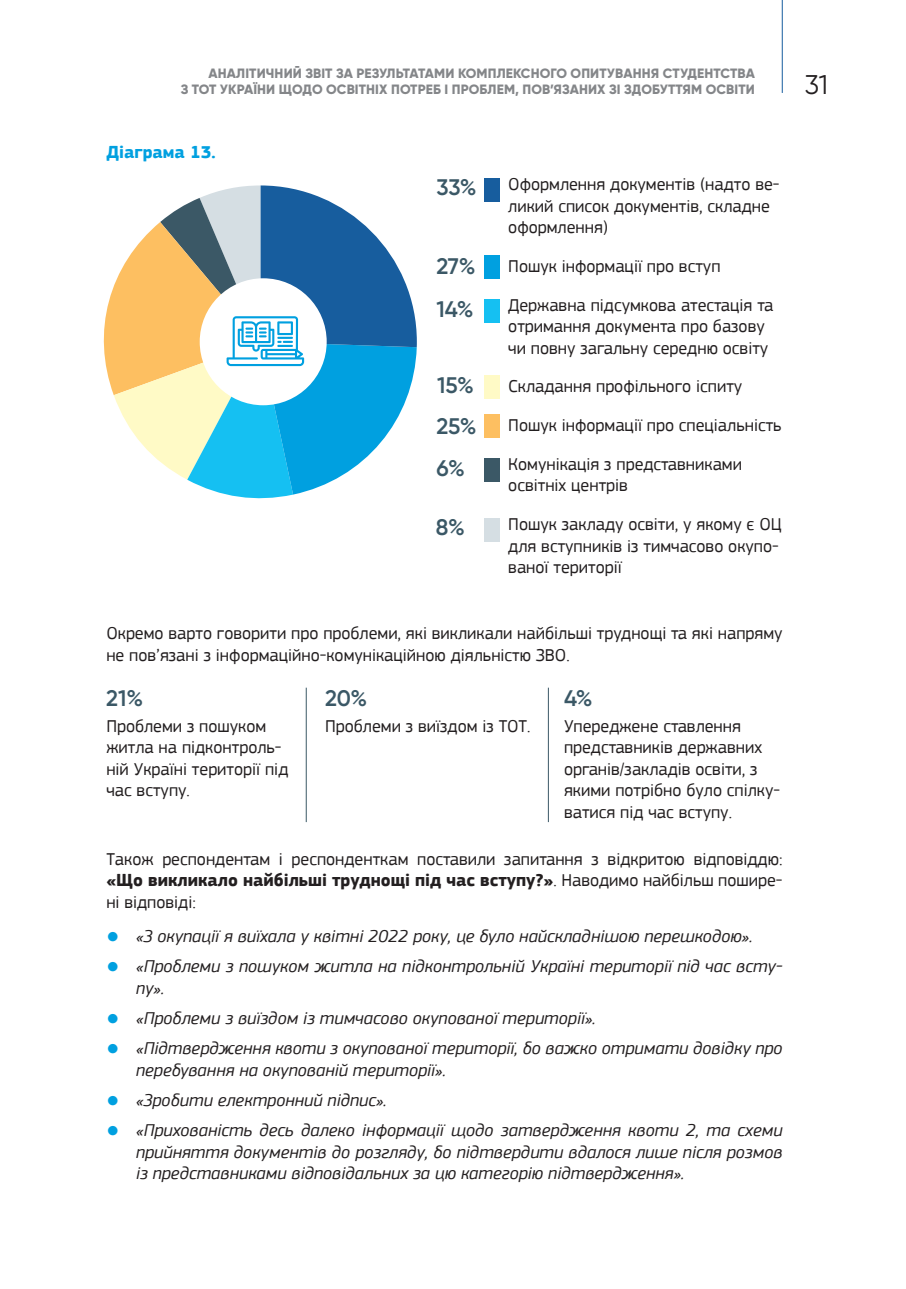
<style>
.page{position:relative;width:906px;height:1289px;background:#fff}
.page>*{position:absolute;margin:0;border:0;box-sizing:border-box;transform-origin:0 0}
.t1{font:27px "Gilroy";color:#231f20}
.t2{font:600 22.5px/42.6px "Gilroy";letter-spacing:-.01em;color:#3b5866}
.t3{font:18px/21.6px "PF Square Sans Pro";color:#231f20}
.t4{font:italic 18px/21.6px "PF Square Sans Pro";color:#231f20}
.t5{font:700 18px "PF Square Sans Pro";color:#00a0e0}
.t6{font:800 13.5px/16.2px "Gilroy";letter-spacing:.01em;color:#848689;text-align:right}
.s1{font-weight:700}
.s2{font-style:normal;font-size:15px;color:#00a0e0}
</style>
<div class="page">
<hr style="left:782px;top:0;width:1px;height:93px;background:#175d9e">
<div style="left:484px;top:178px;width:15px;height:24px;background:#175d9e"></div>
<div style="left:484px;top:255px;width:15px;height:23px;background:#00a0e0"></div>
<div style="left:484px;top:299px;width:15px;height:24px;background:#15c0f2"></div>
<div style="left:484px;top:375px;width:15px;height:23px;background:#fffac6"></div>
<div style="left:484px;top:414px;width:15px;height:24px;background:#fdbf61"></div>
<div style="left:484px;top:458px;width:15px;height:23px;background:#3b5866"></div>
<div style="left:484px;top:518px;width:15px;height:23px;background:#d5dee3"></div>
<hr style="left:306px;top:687px;width:1px;height:135px;background:#3b5866">
<hr style="left:548px;top:687px;width:1px;height:135px;background:#3b5866">
<svg style="left:103px;top:185px;width:314px;height:314px"></svg>
<p class="t6" style="left:181px;top:65px;width:575px">АНАЛІТИЧНИЙ ЗВІТ ЗА РЕЗУЛЬТАТАМИ КОМПЛЕКСНОГО ОПИТУВАННЯ СТУДЕНТСТВА<br>З ТОТ УКРАЇНИ ЩОДО ОСВІТНІХ ПОТРЕБ І ПРОБЛЕМ, ПОВ’ЯЗАНИХ ЗІ ЗДОБУТТЯМ ОСВІТИ</p>
<h1 class="t1" style="left:804px;top:68px;width:25px">31</h1>
<p class="t5" style="left:106px;top:141px;width:111px">Діаграма 13.</p>
<p class="t2" style="left:436px;top:165px;width:42px">33%</p>
<p class="t2" style="left:436px;top:244px;width:41px">27%<br>14%</p>
<p class="t2" style="left:436px;top:365px;width:42px;line-height:40.3px">15%<br>25%</p>
<p class="t2" style="left:436px;top:447px;width:30px">6%</p>
<p class="t2" style="left:436px;top:505px;width:30px">8%</p>
<p class="t3" style="left:508px;top:173px;width:273px">Оформлення документів (надто ве&shy;ликий список документів, складне оформлення)</p>
<p class="t3" style="left:508px;top:247px;width:266px;line-height:38.5px">Пошук інформації про вступ<br>Державна підсумкова атестація та</p>
<p class="t3" style="left:508px;top:315px;width:261px">отримання документа про базову чи повну загальну середню освіту</p>
<p class="t3" style="left:508px;top:367px;width:275px;line-height:38.5px">Складання профільного іспиту<br>Пошук інформації про спеціальність<br>Комунікація з представниками</p>
<p class="t3" style="left:508px;top:466px;width:275px;line-height:38.5px">освітніх центрів<br>Пошук закладу освіти, у якому є ОЦ</p>
<p class="t3" style="left:508px;top:535px;width:272px">для вступників із тимчасово окупо&shy;ваної території</p>
<p class="t3" style="left:106px;top:622px;width:678px">Окремо варто говорити про проблеми, які викликали найбільші труднощі та які напряму не пов’язані з інформаційно-комунікаційною діяльністю ЗВО.</p>
<p class="t2" style="left:106px;top:676px;width:38px">21%</p>
<p class="t3" style="left:106px;top:715px;width:184px">Проблеми з пошуком житла на підконтроль&shy;ній Україні території під час вступу.</p>
<p class="t2" style="left:325px;top:676px;width:44px">20%</p>
<p class="t3" style="left:325px;top:715px;width:207px">Проблеми з виїздом із ТОТ.</p>
<p class="t2" style="left:564px;top:676px;width:30px">4%</p>
<p class="t3" style="left:564px;top:715px;width:218px">Упереджене ставлення представників державних органів/закладів освіти, з якими потрібно було спілку&shy;ватися під час вступу.</p>
<p class="t3" style="left:106px;top:848px;width:678px;text-align:justify">Також респондентам і респонденткам поставили запитання з відкритою відповіддю: <span class="s1">«Що викликало найбільші труднощі під час вступу?»</span>. Наводимо найбільш пошире&shy;ні відповіді:</p>
<p class="t4" style="left:106px;top:925px;width:648px"><span class="s2">●</span> «З окупації я виїхала у квітні 2022 року, це було найскладнішою перешкодою».</p>
<p class="t4" style="left:136px;top:955px;width:648px;text-indent:-30px"><span class="s2">●</span> «Проблеми з пошуком житла на підконтрольній Україні території під час всту&shy;пу».</p>
<p class="t4" style="left:106px;top:1007px;width:491px"><span class="s2">●</span> «Проблеми з виїздом із тимчасово окупованої території».</p>
<p class="t4" style="left:136px;top:1037px;width:648px;text-indent:-30px"><span class="s2">●</span> «Підтвердження квоти з окупованої території, бо важко отримати довідку про перебування на окупованій території».</p>
<p class="t4" style="left:106px;top:1089px;width:282px"><span class="s2">●</span> «Зробити електронний підпис».</p>
<p class="t4" style="left:136px;top:1119px;width:648px;text-align:justify;text-indent:-30px"><span class="s2">●</span> «Прихованість десь далеко інформації щодо затвердження квоти 2, та схеми прийняття документів до розгляду, бо підтвердити вдалося лише після розмов із представниками відповідальних за цю категорію підтвердження».</p>
</div>
